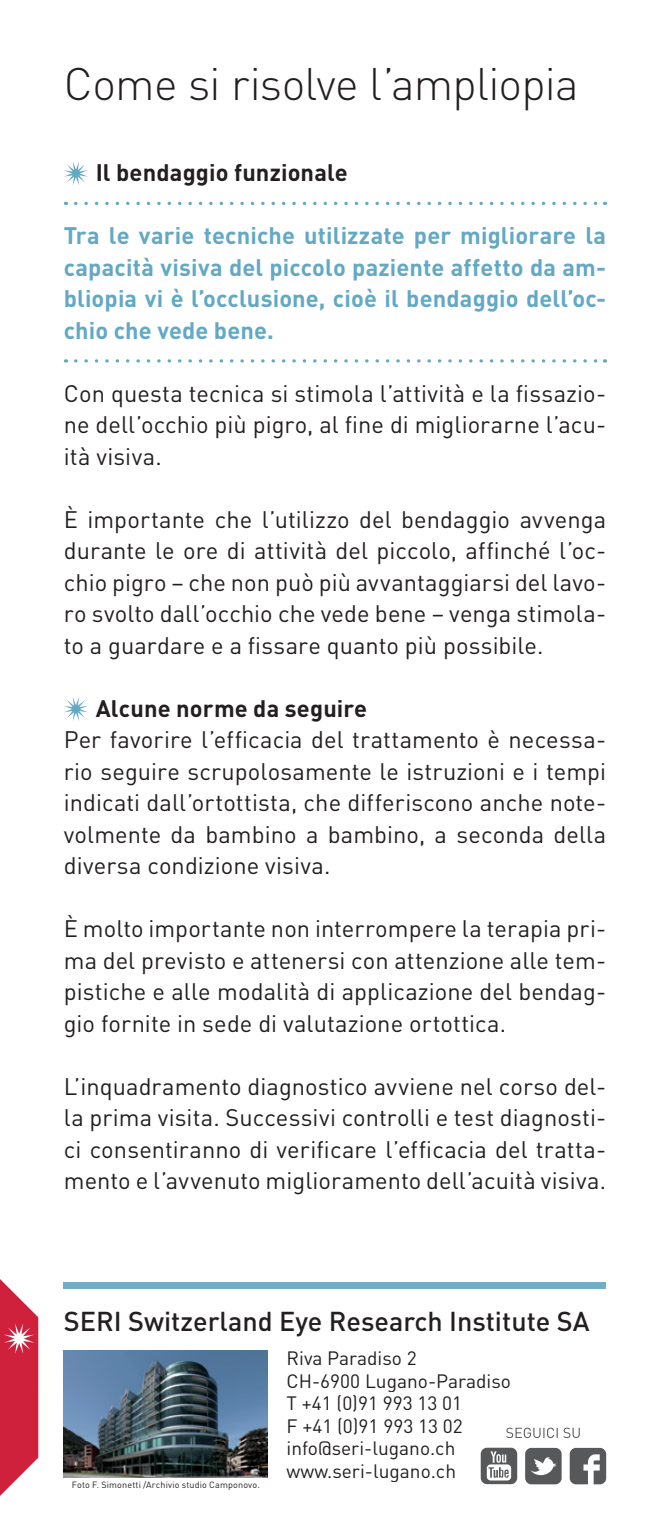
<style>
.page{position:relative;width:670px;height:1531px;background:#fff}
.page>*{position:absolute;margin:0;border:0;box-sizing:border-box;transform-origin:0 0}
.t1{font:300 45px "DIN";letter-spacing:-.02em;color:#231f20}
.t2{font:500 27px "DIN";color:#231f20}
.t3{font:23.62px/31.5px "DIN";letter-spacing:.005em;color:#231f20;text-align:justify}
.t4{font:700 23.62px/31.5px "DIN";letter-spacing:.005em;color:#63a8c4;text-align:justify}
.t5{font:700 23.62px "DIN";letter-spacing:.005em;color:#231f20}
.t6{font:19.12px/22.5px "DIN";color:#231f20}
.t7{font:9px "DIN";letter-spacing:.02em;color:#231f20}
</style>
<div class="page">
<svg style="left:76px;top:202px;width:529px;height:3px"></svg>
<svg style="left:76px;top:359px;width:529px;height:4px"></svg>
<svg style="left:64px;top:162px;width:24px;height:23px"></svg>
<svg style="left:64px;top:697px;width:24px;height:24px"></svg>
<div style="left:64px;top:1282px;width:542px;height:6px;background:#72aec8"></div>
<svg style="left:0;top:1279px;width:38px;height:217px"></svg>
<svg style="left:569px;top:1448px;width:37px;height:36px"></svg>
<svg style="left:481px;top:1447px;width:36px;height:37px"></svg>
<svg style="left:525px;top:1448px;width:36px;height:36px"></svg>
<svg style="left:506px;top:1427px;width:73px;height:11px"></svg>
<img style="left:64px;top:1350px;width:204px;height:127px">
<h1 class="t1" style="left:64px;top:56px;width:516px">Come si risolve l’ampliopia</h1>
<p class="t5" style="left:96px;top:157px;width:254px">Il bendaggio funzionale</p>
<p class="t4" style="left:64px;top:219px;width:544px">Tra le varie tecniche utilizzate per migliorare la capacità visiva del piccolo paziente affetto da am&shy;bliopia vi è l’occlusione, cioè il bendaggio dell’oc&shy;chio che vede bene.</p>
<p class="t3" style="left:64px;top:377px;width:544px">Con questa tecnica si stimola l’attività e la fissazio&shy;ne dell’occhio più pigro, al fine di migliorarne l’acu&shy;ità visiva.</p>
<p class="t3" style="left:64px;top:503px;width:544px">È importante che l’utilizzo del bendaggio avvenga durante le ore di attività del piccolo, affinché l’oc&shy;chio pigro – che non può più avvantaggiarsi del lavo&shy;ro svolto dall’occhio che vede bene – venga stimola&shy;to a guardare e a fissare quanto più possibile.</p>
<p class="t5" style="left:96px;top:693px;width:273px">Alcune norme da seguire</p>
<p class="t3" style="left:64px;top:723px;width:544px">Per favorire l’efficacia del trattamento è necessa&shy;rio seguire scrupolosamente le istruzioni e i tempi indicati dall’ortottista, che differiscono anche note&shy;volmente da bambino a bambino, a seconda della diversa condizione visiva.</p>
<p class="t3" style="left:64px;top:912px;width:544px">È molto importante non interrompere la terapia pri&shy;ma del previsto e attenersi con attenzione alle tem&shy;pistiche e alle modalità di applicazione del bendag&shy;gio fornite in sede di valutazione ortottica.</p>
<p class="t3" style="left:64px;top:1070px;width:544px">L’inquadramento diagnostico avviene nel corso del&shy;la prima visita. Successivi controlli e test diagnosti&shy;ci consentiranno di verificare l’efficacia del tratta&shy;mento e l’avvenuto miglioramento dell’acuità visiva.</p>
<p class="t2" style="left:64px;top:1304px;width:527px">SERI Switzerland Eye Research Institute SA</p>
<p class="t6" style="left:287px;top:1346px;width:226px">Riva Paradiso 2<br>CH-6900 Lugano-Paradiso<br>T +41 (0)91 993 13 01<br>F +41 (0)91 993 13 02 info@seri-lugano.ch www.seri-lugano.ch</p>
<p class="t7" style="left:72px;top:1479px;width:189px">Foto F. Simonetti /Archivio studio Camponovo.</p>
</div>
